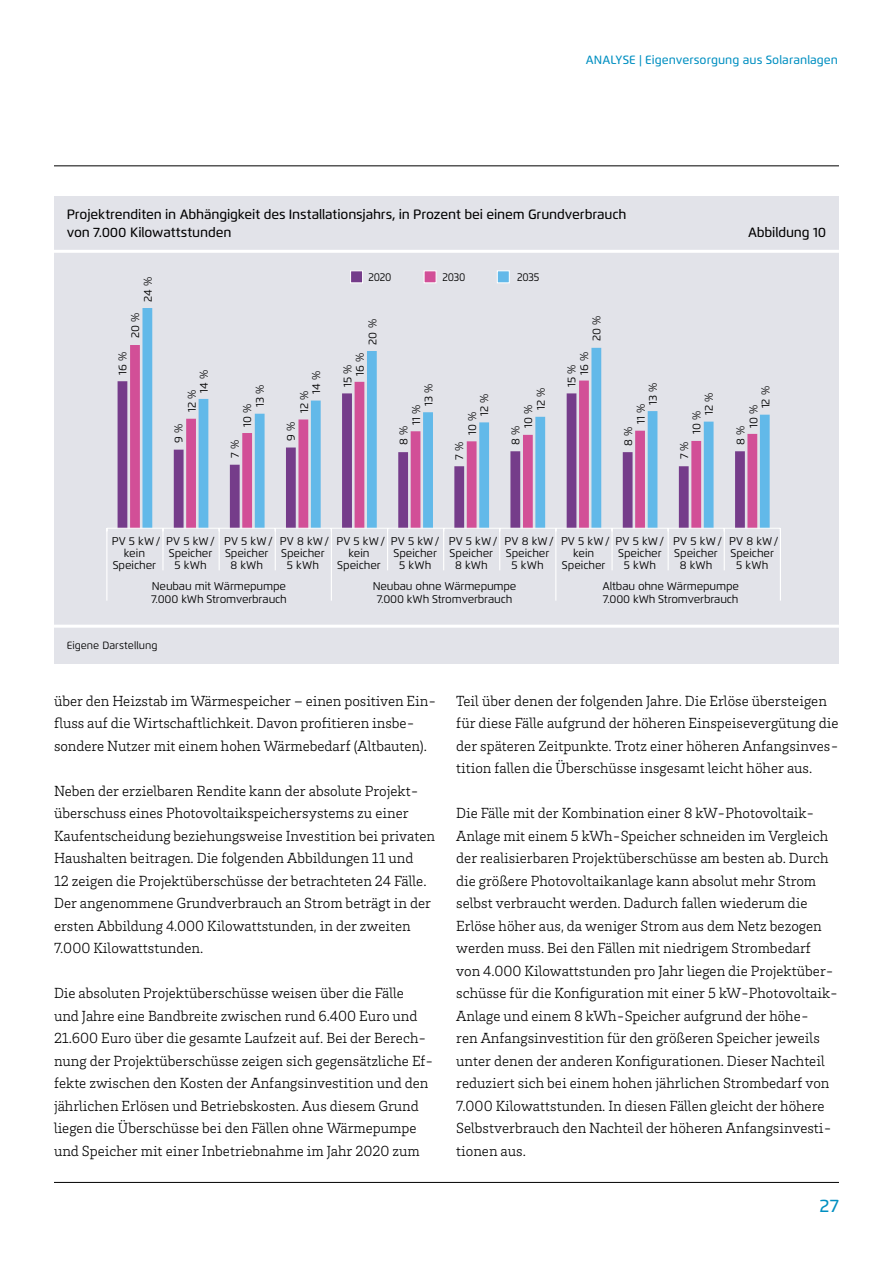
<style>
.page{position:relative;width:893px;height:1263px;background:#fff}
.page>*{position:absolute;margin:0;border:0;box-sizing:border-box;transform-origin:0 0}
.t1{font:500 18px "Flexo";color:#008fc1}
.t2{font:300 15px/22.5px "Brix Slab";color:#000}
.t3{font:500 13.5px/18px "Flexo";letter-spacing:-.01em;color:#000}
.t4{font:500 12px "Flexo";letter-spacing:.005em;color:#008fc1}
.t5{font:11.25px/12px "Flexo";color:#000;text-align:center}
.t6{font:11.25px "Flexo";color:#000;scale:.9 1}
.t7{font:10.5px "Flexo";color:#000}
</style>
<div class="page">
<hr style="left:54px;top:166px;width:785px;height:1px;background:#000">
<hr style="left:54px;top:1182px;width:785px;height:1px;background:#000">
<div style="left:54px;top:196px;width:785px;height:467px;background:#e2e3e9"></div>
<hr style="left:54px;top:250px;width:785px;height:3px;background:#fff">
<hr style="left:54px;top:625px;width:785px;height:3px;background:#fff">
<svg style="left:142px;top:308px;width:628px;height:220px"></svg>
<hr style="left:107px;top:528px;width:673px;height:1px;background:#fff">
<hr style="left:106px;top:528px;width:1px;height:42px;background:#fff">
<hr style="left:162px;top:528px;width:1px;height:42px;background:#fff">
<hr style="left:219px;top:528px;width:1px;height:42px;background:#fff">
<hr style="left:275px;top:528px;width:1px;height:42px;background:#fff">
<hr style="left:331px;top:528px;width:1px;height:42px;background:#fff">
<hr style="left:387px;top:528px;width:1px;height:42px;background:#fff">
<hr style="left:443px;top:528px;width:1px;height:42px;background:#fff">
<hr style="left:499px;top:528px;width:1px;height:42px;background:#fff">
<hr style="left:555px;top:528px;width:1px;height:42px;background:#fff">
<hr style="left:611px;top:528px;width:2px;height:42px;background:#fff">
<hr style="left:668px;top:528px;width:1px;height:42px;background:#fff">
<hr style="left:724px;top:528px;width:1px;height:42px;background:#fff">
<hr style="left:780px;top:528px;width:1px;height:42px;background:#fff">
<hr style="left:106px;top:570px;width:1px;height:31px;background:#fff">
<hr style="left:331px;top:570px;width:1px;height:31px;background:#fff">
<hr style="left:555px;top:570px;width:1px;height:31px;background:#fff">
<hr style="left:780px;top:570px;width:1px;height:31px;background:#fff">
<div style="left:350px;top:270px;width:13px;height:13px;background:#753c8a;border:1px solid #fff"></div>
<div style="left:424px;top:270px;width:12px;height:13px;background:#d24f97;border:1px solid #fff"></div>
<div style="left:497px;top:270px;width:13px;height:13px;background:#62b9e9;border:1px solid #fff"></div>
<p class="t4" style="left:586px;top:53px;width:254px">ANALYSE | Eigenversorgung aus Solaranlagen</p>
<p class="t3" style="left:67px;top:205px;width:561px">Projektrenditen in Abhängigkeit des Installationsjahrs, in Prozent bei einem Grundverbrauch von 7.000 Kilowattstunden</p>
<p class="t5" style="left:142px;top:302px;width:26px;rotate:-90deg">24 %</p>
<p class="t6" style="left:368px;top:271px;width:27px">2020</p>
<p class="t6" style="left:442px;top:271px;width:27px">2030</p>
<p class="t6" style="left:517px;top:271px;width:26px">2035</p>
<p class="t5" style="left:129px;top:338px;width:27px;rotate:-90deg">20 %</p>
<p class="t5" style="left:366px;top:345px;width:27px;rotate:-90deg">20 %</p>
<p class="t5" style="left:591px;top:341px;width:27px;rotate:-90deg">20 %</p>
<p class="t5" style="left:117px;top:375px;width:25px;rotate:-90deg">16 %</p>
<p class="t5" style="left:186px;top:392px;width:25px;text-align:left;text-indent:-19px;rotate:-90deg">12 %<br>14 %</p>
<p class="t5" style="left:173px;top:443px;width:21px;rotate:-90deg">9 %</p>
<p class="t5" style="left:241px;top:407px;width:24px;line-height:12.6px;text-align:left;text-indent:-19px;rotate:-90deg">10 %<br>13 %</p>
<p class="t5" style="left:229px;top:458px;width:20px;rotate:-90deg">7 %</p>
<p class="t5" style="left:298px;top:394px;width:25px;text-align:left;text-indent:-19px;rotate:-90deg">12 %<br>14 %</p>
<p class="t5" style="left:285px;top:441px;width:21px;rotate:-90deg">9 %</p>
<p class="t5" style="left:341px;top:376px;width:25px;text-align:left;text-indent:-11px;rotate:-90deg">15 %<br>16 %</p>
<p class="t5" style="left:410px;top:406px;width:24px;text-align:left;text-indent:-19px;rotate:-90deg">11 %<br>13 %</p>
<p class="t5" style="left:398px;top:445px;width:21px;rotate:-90deg">8 %</p>
<p class="t5" style="left:466px;top:416px;width:24px;text-align:left;text-indent:-19px;rotate:-90deg">10 %<br>12 %</p>
<p class="t5" style="left:453px;top:460px;width:20px;rotate:-90deg">7 %</p>
<p class="t5" style="left:535px;top:410px;width:24px;rotate:-90deg">12 %</p>
<p class="t5" style="left:522px;top:428px;width:25px;rotate:-90deg">10 %</p>
<p class="t5" style="left:510px;top:445px;width:21px;rotate:-90deg">8 %</p>
<p class="t5" style="left:565px;top:374px;width:25px;line-height:12.6px;text-align:left;text-indent:-12px;rotate:-90deg">15 %<br>16 %</p>
<p class="t5" style="left:635px;top:405px;width:24px;text-align:left;text-indent:-19px;rotate:-90deg">11 %<br>13 %</p>
<p class="t5" style="left:622px;top:446px;width:21px;rotate:-90deg">8 %</p>
<p class="t5" style="left:690px;top:415px;width:24px;text-align:left;text-indent:-19px;rotate:-90deg">10 %<br>12 %</p>
<p class="t5" style="left:678px;top:459px;width:20px;rotate:-90deg">7 %</p>
<p class="t3" style="left:748px;top:223px;width:80px">Abbildung 10</p>
<p class="t5" style="left:760px;top:408px;width:24px;rotate:-90deg">12 %</p>
<p class="t5" style="left:747px;top:428px;width:25px;rotate:-90deg">10 %</p>
<p class="t5" style="left:735px;top:445px;width:21px;rotate:-90deg">8 %</p>
<p class="t5" style="left:112px;top:535px;width:50px">PV 5 kW / kein<br>Speicher</p>
<p class="t5" style="left:166px;top:535px;width:50px">PV 5 kW /<br>Speicher<br>5 kWh</p>
<p class="t5" style="left:224px;top:535px;width:50px">PV 5 kW /<br>Speicher<br>8 kWh</p>
<p class="t5" style="left:280px;top:535px;width:51px">PV 8 kW /<br>Speicher<br>5 kWh</p>
<p class="t5" style="left:336px;top:535px;width:50px">PV 5 kW / kein<br>Speicher</p>
<p class="t5" style="left:391px;top:535px;width:50px">PV 5 kW /<br>Speicher<br>5 kWh</p>
<p class="t5" style="left:449px;top:535px;width:50px">PV 5 kW /<br>Speicher<br>8 kWh</p>
<p class="t5" style="left:504px;top:535px;width:51px">PV 8 kW /<br>Speicher<br>5 kWh</p>
<p class="t5" style="left:561px;top:535px;width:50px">PV 5 kW / kein<br>Speicher</p>
<p class="t5" style="left:615px;top:535px;width:50px">PV 5 kW /<br>Speicher<br>5 kWh</p>
<p class="t5" style="left:673px;top:535px;width:50px">PV 5 kW /<br>Speicher<br>8 kWh</p>
<p class="t5" style="left:729px;top:535px;width:51px">PV 8 kW /<br>Speicher<br>5 kWh</p>
<p class="t5" style="left:151px;top:579px;width:137px;line-height:13.5px;text-align:left">Neubau mit Wärmepumpe<br>7.000 kWh Stromverbrauch</p>
<p class="t5" style="left:373px;top:579px;width:145px;line-height:13.5px">Neubau ohne Wärmepumpe<br>7.000 kWh Stromverbrauch</p>
<p class="t5" style="left:602px;top:579px;width:138px;line-height:13.5px;text-align:left">Altbau ohne Wärmepumpe<br>7.000 kWh Stromverbrauch</p>
<p class="t7" style="left:67px;top:639px;width:92px">Eigene Darstellung</p>
<p class="t2" style="left:54px;top:689px;width:384px">über den Heizstab im Wärmespeicher – einen positiven Ein&shy;fluss auf die Wirtschaftlichkeit. Davon profitieren insbe&shy;sondere Nutzer mit einem hohen Wärmebedarf (Altbauten).</p>
<p class="t2" style="left:54px;top:779px;width:383px">Neben der erzielbaren Rendite kann der absolute Projekt&shy;überschuss eines Photovoltaikspeichersystems zu einer Kaufentscheidung beziehungsweise Investition bei privaten Haushalten beitragen. Die folgenden Abbildungen 11 und<br>12 zeigen die Projektüberschüsse der betrachteten 24 Fälle.<br>Der angenommene Grundverbrauch an Strom beträgt in der ersten Abbildung 4.000 Kilowattstunden, in der zweiten 7.000 Kilowattstunden.</p>
<p class="t2" style="left:54px;top:981px;width:381px">Die absoluten Projektüberschüsse weisen über die Fälle<br>und Jahre eine Bandbreite zwischen rund 6.400 Euro und 21.600 Euro über die gesamte Laufzeit auf. Bei der Berech&shy;nung der Projektüberschüsse zeigen sich gegensätzliche Ef&shy;fekte zwischen den Kosten der Anfangsinvestition und den jährlichen Erlösen und Betriebskosten. Aus diesem Grund liegen die Überschüsse bei den Fällen ohne Wärmepumpe und Speicher mit einer Inbetriebnahme im Jahr 2020 zum</p>
<p class="t2" style="left:456px;top:689px;width:384px">Teil über denen der folgenden Jahre. Die Erlöse übersteigen für diese Fälle aufgrund der höheren Einspeisevergütung die der späteren Zeitpunkte. Trotz einer höheren Anfangsinves&shy;tition fallen die Überschüsse insgesamt leicht höher aus.</p>
<p class="t2" style="left:456px;top:801px;width:383px">Die Fälle mit der Kombination einer 8 kW-Photovoltaik-Anlage mit einem 5 kWh-Speicher schneiden im Vergleich der realisierbaren Projektüberschüsse am besten ab. Durch die größere Photovoltaikanlage kann absolut mehr Strom selbst verbraucht werden. Dadurch fallen wiederum die Erlöse höher aus, da weniger Strom aus dem Netz bezogen werden muss. Bei den Fällen mit niedrigem Strombedarf von 4.000 Kilowattstunden pro Jahr liegen die Projektüber&shy;schüsse für die Konfiguration mit einer 5 kW-Photovoltaik-Anlage und einem 8 kWh-Speicher aufgrund der höhe-<br>ren Anfangsinvestition für den größeren Speicher jeweils unter denen der anderen Konfigurationen. Dieser Nachteil reduziert sich bei einem hohen jährlichen Strombedarf von 7.000 Kilowattstunden. In diesen Fällen gleicht der höhere Selbstverbrauch den Nachteil der höheren Anfangsinvesti&shy;tionen aus.</p>
<p class="t1" style="left:819px;top:1195px;width:21px">27</p>
</div>
